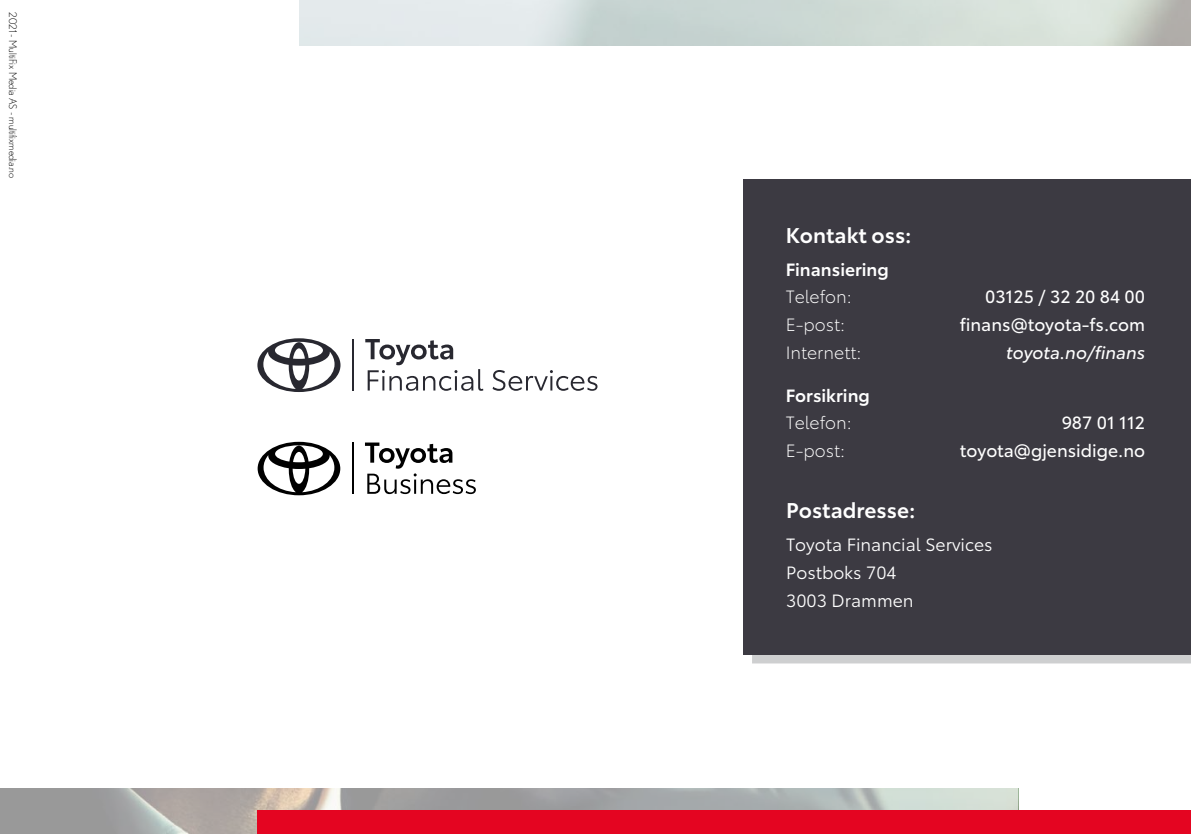
<style>
.page{position:relative;width:1191px;height:834px;background:#fff}
.page>*{position:absolute;margin:0;border:0;box-sizing:border-box;transform-origin:0 0}
.t1{font:600 21px "Toyota Type";color:#fff}
.t2{font:17.5px/28px "Toyota Type";color:#fff;text-align:right}
.t3{font:17.5px/28px "Toyota Type";color:#fff}
.t4{font:300 17.5px/28px "Toyota Type";color:#fff}
.t5{font:600 17.5px "Toyota Type";color:#fff}
.t6{font:italic 17.5px "Toyota Type";color:#fff}
.t7{font:300 10.5px "Nobel";color:#000}
</style>
<div class="page">
<div style="left:744px;top:179px;width:447px;height:475px;background:#3c3a42"></div>
<svg style="left:299px;top:0;width:892px;height:46px;background:#d3dcd9"></svg>
<svg style="left:0;top:788px;width:1018px;height:45px;background:#acadaa"></svg>
<div style="left:257px;top:810px;width:934px;height:23px;background:#e40521"></div>
<hr style="left:352px;top:339px;width:2px;height:51px;background:#282830">
<svg style="left:365px;top:339px;width:118px;height:52px"></svg>
<svg style="left:492px;top:370px;width:105px;height:21px"></svg>
<svg style="left:257px;top:338px;width:83px;height:54px"></svg>
<svg style="left:365px;top:442px;width:111px;height:52px"></svg>
<hr style="left:352px;top:442px;width:2px;height:51px;background:#000">
<svg style="left:258px;top:441px;width:82px;height:54px"></svg>
<p class="t7" style="left:19px;top:12px;width:167px;rotate:90deg">2021 - MultiFix Media AS - multifixmedia.no</p>
<p class="t1" style="left:785px;top:219px;width:127px">Kontakt oss:</p>
<p class="t5" style="left:785px;top:256px;width:105px">Finansiering</p>
<p class="t4" style="left:785px;top:281px;width:77px">Telefon:<br>E-post:<br>Internett:</p>
<p class="t2" style="left:959px;top:281px;width:187px">03125 / 32 20 84 00 finans@toyota-fs.com</p>
<p class="t6" style="left:1006px;top:339px;width:140px">toyota.no/finans</p>
<p class="t5" style="left:785px;top:382px;width:86px">Forsikring</p>
<p class="t4" style="left:785px;top:408px;width:68px">Telefon:<br>E-post:</p>
<p class="t2" style="left:960px;top:407px;width:187px">987 01 112 toyota@gjensidige.no</p>
<p class="t1" style="left:786px;top:494px;width:131px">Postadresse:</p>
<p class="t3" style="left:786px;top:529px;width:208px">Toyota Financial Services<br>Postboks 704<br>3003 Drammen</p>
</div>
